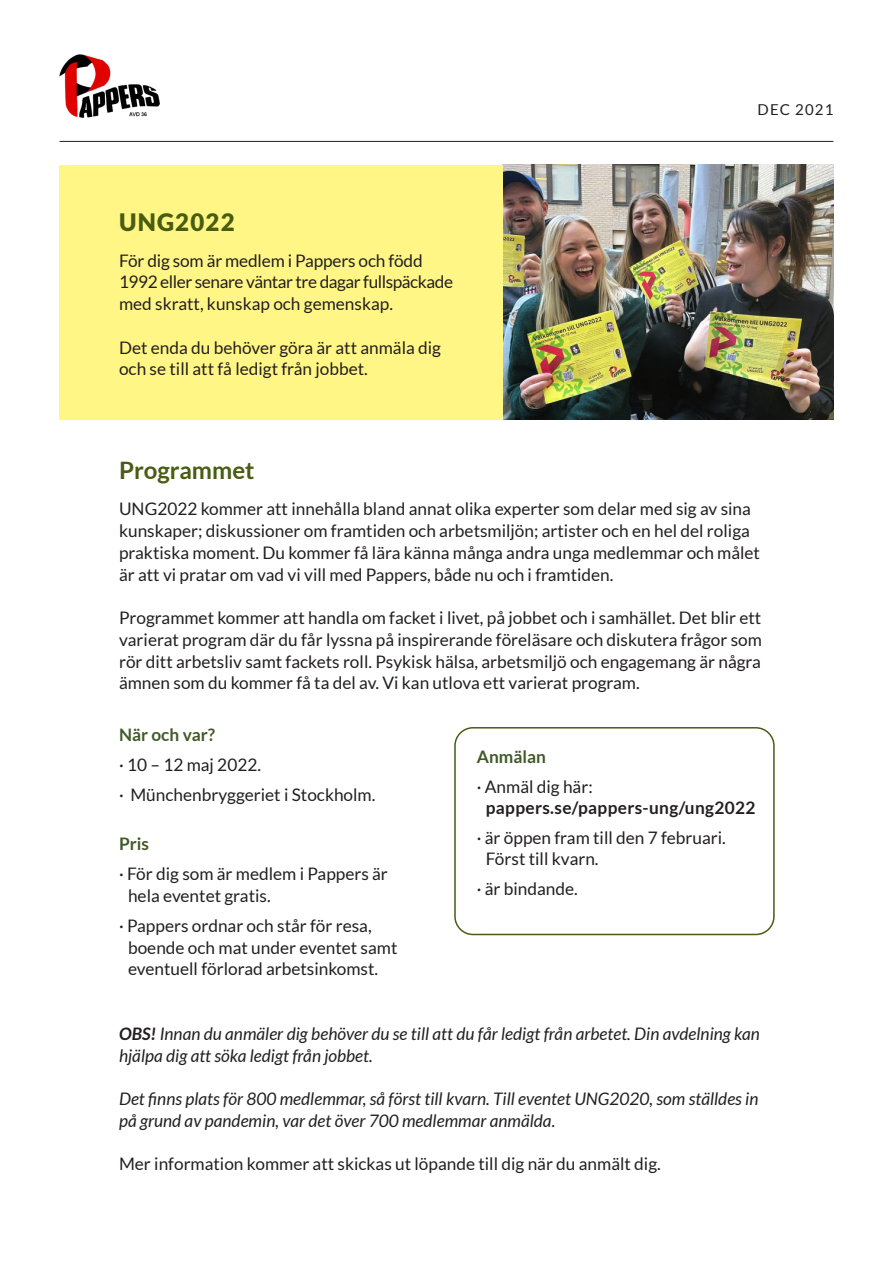
<style>
.page{position:relative;width:893px;height:1263px;background:#fff}
.page>*{position:absolute;margin:0;border:0;box-sizing:border-box;transform-origin:0 0}
.t1{font:700 24px "Lato";color:#485c12}
.t2{font:900 24px "Lato";letter-spacing:.05em;color:#485c12}
.t3{font:17.25px/21.8px "Lato";color:#231f20}
.t4{font:italic 17.25px/21.8px "Lato";color:#231f20}
.t5{font:700 17.25px "Lato";letter-spacing:.02em;color:#231f20}
.t6{font:700 17.25px "Lato";color:#415a28}
.t7{font:15px "Lato";letter-spacing:.075em;color:#231f20}
.s1{font-weight:700}
</style>
<div class="page">
<div style="left:454px;top:727px;width:321px;height:208px;border:2px solid #485c12;border-radius:18px"></div>
<img style="left:503px;top:165px;width:330px;height:255px">
<div style="left:60px;top:165px;width:443px;height:255px;background:#fff685"></div>
<img style="left:60px;top:54px;width:99px;height:64px">
<hr style="left:60px;top:141px;width:773px;height:1px;background:#231f20">
<p class="t2" style="left:119px;top:208px;width:117px">UNG2022</p>
<p class="t3" style="left:119px;top:249px;width:336px">För dig som är medlem i Pappers och född<br>1992 eller senare väntar tre dagar fullspäckade med skratt, kunskap och gemenskap.</p>
<p class="t3" style="left:119px;top:336px;width:323px">Det enda du behöver göra är att anmäla dig och se till att få ledigt från jobbet.</p>
<p class="t7" style="left:758px;top:101px;width:77px">DEC 2021</p>
<p class="t1" style="left:119px;top:457px;width:137px">Programmet</p>
<p class="t3" style="left:119px;top:498px;width:642px">UNG2022 kommer att innehålla bland annat olika experter som delar med sig av sina kunskaper; diskussioner om framtiden och arbetsmiljön; artister och en hel del roliga praktiska moment. Du kommer få lära känna många andra unga medlemmar och målet är att vi pratar om vad vi vill med Pappers, både nu och i framtiden.</p>
<p class="t3" style="left:119px;top:607px;width:644px;text-align:justify">Programmet kommer att handla om facket i livet, på jobbet och i samhället. Det blir ett varierat program där du får lyssna på inspirerande föreläsare och diskutera frågor som rör ditt arbetsliv samt fackets roll. Psykisk hälsa, arbetsmiljö och engagemang är några ämnen som du kommer få ta del av. Vi kan utlova ett varierat program.</p>
<p class="t6" style="left:119px;top:725px;width:98px">När och var?</p>
<p class="t3" style="left:119px;top:754px;width:143px">· 10 – 12 maj 2022.</p>
<p class="t3" style="left:119px;top:784px;width:258px">· Münchenbryggeriet i Stockholm.</p>
<p class="t6" style="left:119px;top:834px;width:32px">Pris</p>
<p class="t3" style="left:128px;top:863px;width:261px;text-indent:-9px">· För dig som är medlem i Pappers är hela eventet gratis.</p>
<p class="t3" style="left:128px;top:915px;width:271px;text-indent:-9px">· Pappers ordnar och står för resa, boende och mat under eventet samt eventuell förlorad arbetsinkomst.</p>
<p class="t6" style="left:477px;top:747px;width:71px">Anmälan</p>
<p class="t3" style="left:477px;top:776px;width:117px">· Anmäl dig här:</p>
<p class="t5" style="left:486px;top:798px;width:271px">pappers.se/pappers-ung/ung2022</p>
<p class="t3" style="left:486px;top:827px;width:242px;line-height:21px;text-indent:-9px">· är öppen fram till den 7 februari.<br>Först till kvarn.</p>
<p class="t3" style="left:477px;top:878px;width:103px">· är bindande.</p>
<p class="t4" style="left:119px;top:1023px;width:642px"><span class="s1">OBS!</span> Innan du anmäler dig behöver du se till att du får ledigt från arbetet. Din avdelning kan hjälpa dig att söka ledigt från jobbet.</p>
<p class="t4" style="left:119px;top:1088px;width:641px">Det finns plats för 800 medlemmar, så först till kvarn. Till eventet UNG2020, som ställdes in på grund av pandemin, var det över 700 medlemmar anmälda.</p>
<p class="t3" style="left:119px;top:1153px;width:543px">Mer information kommer att skickas ut löpande till dig när du anmält dig.</p>
</div>
